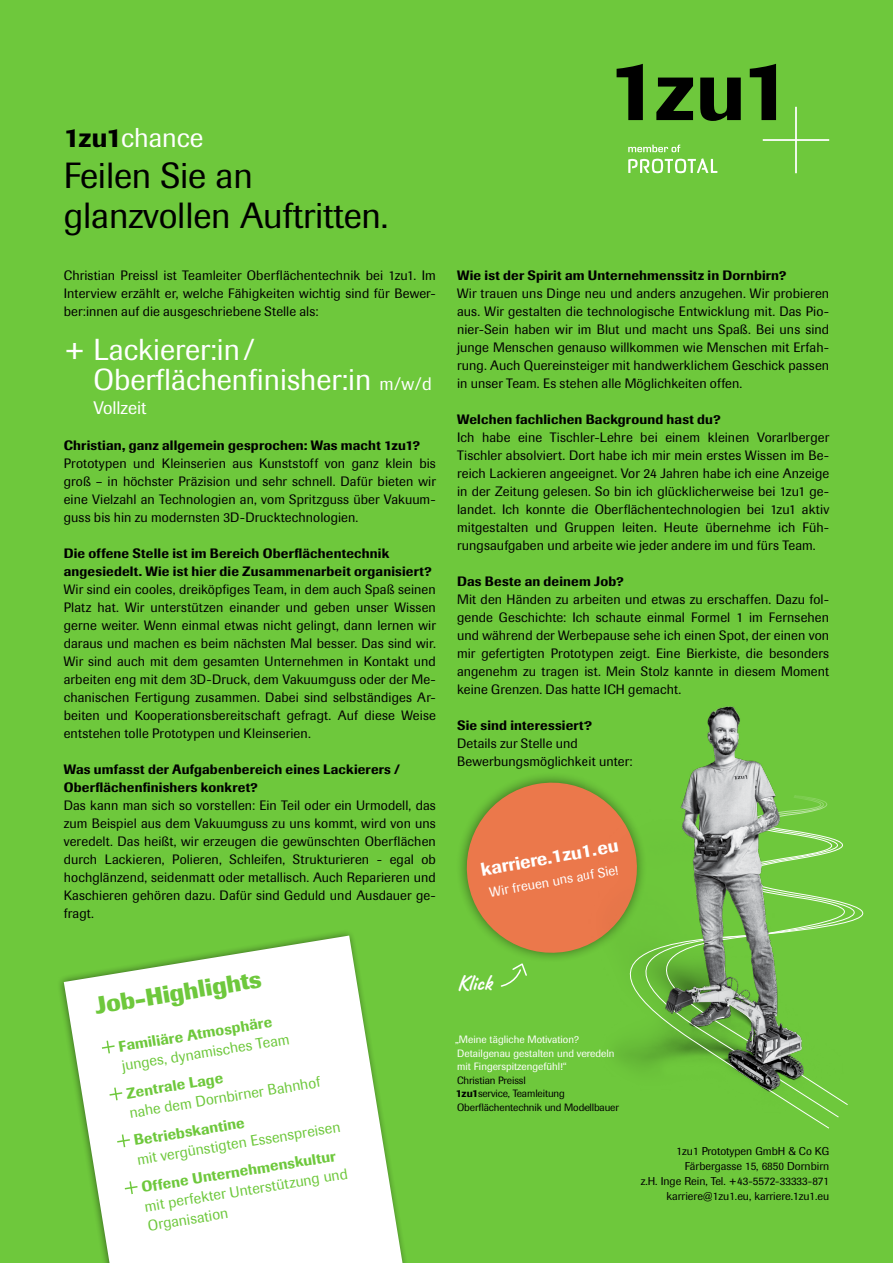
<style>
.page{position:relative;width:893px;height:1263px;background:#6ec83c}
.page>*{position:absolute;margin:0;border:0;box-sizing:border-box;transform-origin:0 0}
.t1{font:36px/40.5px "Imago";letter-spacing:-.005em;color:#000}
.t2{font:30px/30px "Imago";color:#fff}
.t3{font:27px "Imago";color:#fff}
.t4{font:700 24px "Imago";color:#6ec83c}
.t5{font:700 22.5px "Caveat";letter-spacing:-.02em;color:#fff}
.t6{font:500 18.45px "Imago";color:#fff}
.t7{font:18px "Imago";color:#fff}
.t8{font:15px/19.8px "Imago";color:#6ec83c}
.t9{font:500 15px "Imago";color:#6ec83c}
.t10{font:13.5px/18px "Imago";letter-spacing:.01em;color:#000;text-align:justify}
.t11{font:500 13.5px/18px "Imago";letter-spacing:.01em;color:#000}
.t12{font:13.5px "Imago";color:#fff}
.t13{font:11.25px/15px "Imago";color:#000;text-align:right}
.t14{font:10.5px/13.5px "Imago";color:#fff}
.t15{font:10.5px/13.5px "Imago";letter-spacing:-.01em;color:#000}
.s1{font-weight:500;color:#000}
.s2{font-size:18px}
.s3{font-weight:500}
</style>
<div class="page">
<svg style="left:617px;top:64px;width:26px;height:56px"></svg>
<svg style="left:656px;top:78px;width:37px;height:42px"></svg>
<svg style="left:700px;top:78px;width:41px;height:43px"></svg>
<svg style="left:750px;top:64px;width:79px;height:109px"></svg>
<svg style="left:628px;top:158px;width:89px;height:15px"></svg>
<svg style="left:628px;top:145px;width:52px;height:7px"></svg>
<svg style="left:64px;top:935px;width:338px;height:328px;fill:#fff"></svg>
<svg style="left:100px;top:1039px;width:16px;height:16px"></svg>
<svg style="left:108px;top:1086px;width:16px;height:16px"></svg>
<svg style="left:116px;top:1133px;width:16px;height:16px"></svg>
<svg style="left:123px;top:1180px;width:16px;height:16px"></svg>
<svg style="left:460px;top:776px;width:125px;height:211px"></svg>
<img style="left:585px;top:706px;width:191px;height:349px">
<svg style="left:617px;top:795px;width:212px;height:334px"></svg>
<svg style="left:632px;top:796px;width:232px;height:322px"></svg>
<svg style="left:653px;top:797px;width:208px;height:308px"></svg>
<h3 class="t3" style="left:64px;top:122px;width:141px"><span class="s1">1zu1</span>chance</h3>
<h1 class="t1" style="left:64px;top:155px;width:326px">Feilen Sie an glanzvollen Auftritten.</h1>
<p class="t10" style="left:64px;top:266px;width:374px">Christian Preissl ist Teamleiter Oberflächentechnik bei 1zu1. Im Interview erzählt er, welche Fähigkeiten wichtig sind für Bewer&shy;ber:innen auf die ausgeschriebene Stelle als:</p>
<h2 class="t2" style="left:94px;top:334px;width:340px;text-indent:-30px">+ Lackierer:in/<br>Oberflächenfinisher:in <span class="s2">m/w/d</span></h2>
<h3 class="t7" style="left:94px;top:397px;width:54px">Vollzeit</h3>
<p class="t11" style="left:64px;top:436px;width:358px">Christian, ganz allgemein gesprochen: Was macht 1zu1?</p>
<p class="t10" style="left:64px;top:454px;width:374px">Prototypen und Kleinserien aus Kunststoff von ganz klein bis groß – in höchster Präzision und sehr schnell. Dafür bieten wir eine Vielzahl an Technologien an, vom Spritzguss über Vakuum&shy;guss bis hin zu modernsten 3D-Drucktechnologien.</p>
<p class="t11" style="left:64px;top:544px;width:369px">Die offene Stelle ist im Bereich Oberflächentechnik angesiedelt. Wie ist hier die Zusammenarbeit organisiert?</p>
<p class="t10" style="left:64px;top:580px;width:374px">Wir sind ein cooles, dreiköpfiges Team, in dem auch Spaß seinen Platz hat. Wir unterstützen einander und geben unser Wissen gerne weiter. Wenn einmal etwas nicht gelingt, dann lernen wir daraus und machen es beim nächsten Mal besser. Das sind wir.<br>Wir sind auch mit dem gesamten Unternehmen in Kontakt und arbeiten eng mit dem 3D-Druck, dem Vakuumguss oder der Me&shy;chanischen Fertigung zusammen. Dabei sind selbständiges Ar&shy;beiten und Kooperationsbereitschaft gefragt. Auf diese Weise entstehen tolle Prototypen und Kleinserien.</p>
<p class="t11" style="left:64px;top:760px;width:338px">Was umfasst der Aufgabenbereich eines Lackierers /<br>Oberflächenfinishers konkret?</p>
<p class="t10" style="left:64px;top:796px;width:374px">Das kann man sich so vorstellen: Ein Teil oder ein Urmodell, das zum Beispiel aus dem Vakuumguss zu uns kommt, wird von uns veredelt. Das heißt, wir erzeugen die gewünschten Oberflächen durch Lackieren, Polieren, Schleifen, Strukturieren - egal ob hochglänzend, seidenmatt oder metallisch. Auch Reparieren und Kaschieren gehören dazu. Dafür sind Geduld und Ausdauer ge&shy;fragt.</p>
<p class="t11" style="left:457px;top:266px;width:331px">Wie ist der Spirit am Unternehmenssitz in Dornbirn?</p>
<p class="t10" style="left:457px;top:284px;width:374px">Wir trauen uns Dinge neu und anders anzugehen. Wir probieren aus. Wir gestalten die technologische Entwicklung mit. Das Pio&shy;nier-Sein haben wir im Blut und macht uns Spaß. Bei uns sind junge Menschen genauso willkommen wie Menschen mit Erfah&shy;rung. Auch Quereinsteiger mit handwerklichem Geschick passen in unser Team. Es stehen alle Möglichkeiten offen.</p>
<p class="t11" style="left:457px;top:410px;width:265px">Welchen fachlichen Background hast du?</p>
<p class="t10" style="left:457px;top:428px;width:374px">Ich habe eine Tischler-Lehre bei einem kleinen Vorarlberger Tischler absolviert. Dort habe ich mir mein erstes Wissen im Be&shy;reich Lackieren angeeignet. Vor 24 Jahren habe ich eine Anzeige in der Zeitung gelesen. So bin ich glücklicherweise bei 1zu1 ge&shy;landet. Ich konnte die Oberflächentechnologien bei 1zu1 aktiv mitgestalten und Gruppen leiten. Heute übernehme ich Füh&shy;rungsaufgaben und arbeite wie jeder andere im und fürs Team.</p>
<p class="t11" style="left:457px;top:572px;width:168px">Das Beste an deinem Job?</p>
<p class="t10" style="left:457px;top:590px;width:374px">Mit den Händen zu arbeiten und etwas zu erschaffen. Dazu fol&shy;gende Geschichte: Ich schaute einmal Formel 1 im Fernsehen und während der Werbepause sehe ich einen Spot, der einen von mir gefertigten Prototypen zeigt. Eine Bierkiste, die besonders angenehm zu tragen ist. Mein Stolz kannte in diesem Moment keine Grenzen. Das hatte ICH gemacht.</p>
<p class="t11" style="left:457px;top:716px;width:136px">Sie sind interessiert?</p>
<p class="t10" style="left:457px;top:734px;width:177px">Details zur Stelle und<br>Bewerbungsmöglichkeit unter:</p>
<h3 class="t6" style="left:479px;top:858px;width:141px;rotate:-10deg">karriere.1zu1.eu</h3>
<p class="t12" style="left:488px;top:884px;width:132px;rotate:-10deg">Wir freuen uns auf Sie!</p>
<h3 class="t4" style="left:93px;top:991px;width:170px;rotate:-9deg">Job-Highlights</h3>
<p class="t9" style="left:117px;top:1037px;width:157px;rotate:-9deg">Familiäre Atmosphäre</p>
<p class="t8" style="left:120px;top:1056px;width:171px;rotate:-9deg">junges, dynamisches Team</p>
<p class="t9" style="left:125px;top:1084px;width:99px;rotate:-9deg">Zentrale Lage</p>
<p class="t8" style="left:128px;top:1102px;width:195px;rotate:-9deg">nahe dem Dornbirner Bahnhof</p>
<p class="t9" style="left:133px;top:1131px;width:113px;rotate:-9deg">Betriebskantine</p>
<p class="t8" style="left:136px;top:1149px;width:207px;rotate:-9deg">mit vergünstigten Essenspreisen</p>
<p class="t9" style="left:140px;top:1178px;width:198px;rotate:-9deg">Offene Unternehmenskultur</p>
<p class="t8" style="left:143px;top:1196px;width:207px;rotate:-9deg">mit perfekter Unterstützung und<br>Organisation</p>
<h3 class="t5" style="left:457px;top:968px;width:36px">Klick</h3>
<p class="t14" style="left:455px;top:1032px;width:161px">„Meine tägliche Motivation?<br>Detailgenau gestalten und veredeln mit Fingerspitzengefühl!“</p>
<p class="t15" style="left:456px;top:1073px;width:165px">Christian Preissl<br><span class="s3">1zu1</span>service, Teamleitung<br>Oberflächentechnik und Modellbauer</p>
<p class="t13" style="left:641px;top:1144px;width:190px">1zu1 Prototypen GmbH &amp; Co KG Färbergasse 15, 6850 Dornbirn<br>z.H. Inge Rein, Tel. +43-5572-33333-871 karriere@1zu1.eu, karriere.1zu1.eu</p>
</div>
